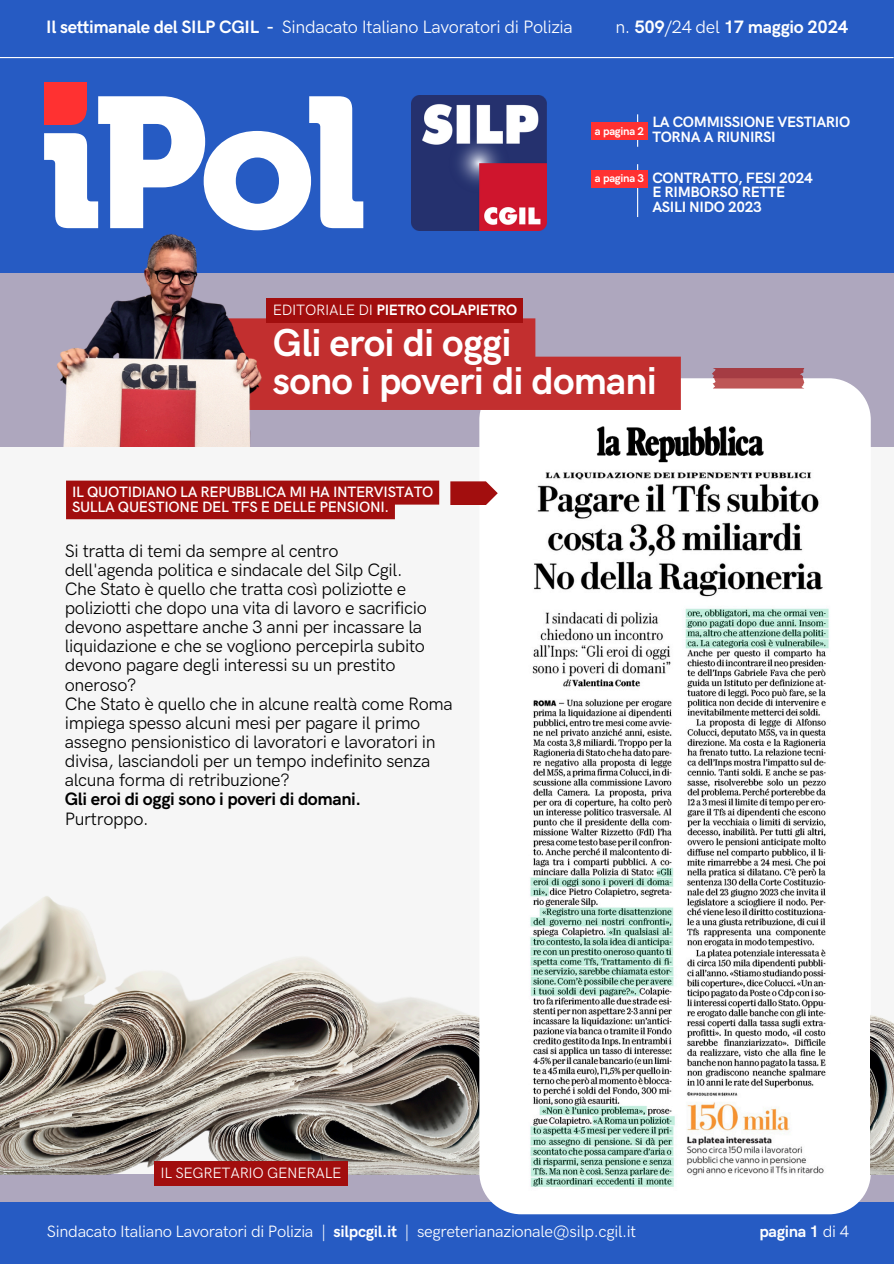
<style>
.page{position:relative;width:894px;height:1264px;background:#fff}
.page>*{position:absolute;margin:0;border:0;box-sizing:border-box;transform-origin:0 0}
.t1{font:184.35px "Museo 900";color:#fff}
.t2{font:700 39px/38.2px "HK Grotesk Pro";letter-spacing:-.02em;color:#fff}
.t3{font:18px/19.2px "HK Grotesk Pro";letter-spacing:-.02em;color:#000}
.t4{font:18px "HK Grotesk Pro";letter-spacing:-.02em;color:#fff}
.t5{font:700 18px "HK Grotesk Pro";letter-spacing:-.02em;color:#fff}
.t6{font:16.5px "HK Grotesk Pro";letter-spacing:-.02em;color:#fff}
.t7{font:700 16.5px "HK Grotesk Pro";letter-spacing:-.02em;color:#fff}
.t8{font:700 15px/14.7px "HK Grotesk Pro";letter-spacing:-.02em;color:#fff}
.t9{font:600 15px/14.7px "HK Grotesk Pro";letter-spacing:-.02em;color:#fff}
.t10{font:15px "HK Grotesk Pro";letter-spacing:-.02em;color:#fff}
.t11{font:700 11.4px "HK Grotesk Pro";letter-spacing:-.02em;color:#fff}
.s1{font-weight:700}
.s2{font-weight:400}
</style>
<div class="page">
<div style="left:0;top:0;width:893px;height:1263px;background:#f6f6f6"></div>
<div style="left:0;top:256px;width:893px;height:190px;background:#aea7be"></div>
<div style="left:0;top:0;width:893px;height:272px;background:#265bc3"></div>
<div style="left:44px;top:83px;width:42px;height:42px;background:#ff3131"></div>
<svg style="left:73px;top:110px;width:14px;height:15px"></svg>
<hr style="left:0;top:57px;width:893px;height:1px;background:#fff">
<img style="left:411px;top:96px;width:135px;height:135px">
<hr style="left:637px;top:114px;width:1px;height:33px;background:#fff">
<hr style="left:637px;top:164px;width:1px;height:53px;background:#fff">
<div style="left:0;top:1174px;width:893px;height:28px;background:#aea7be"></div>
<div style="left:0;top:1202px;width:893px;height:61px;background:#265bc3"></div>
<img style="left:0;top:896px;width:479px;height:278px">
<div style="left:479px;top:378px;width:391px;height:836px;background:#fff"></div>
<img style="left:520px;top:459px;width:318px;height:732px">
<svg style="left:273px;top:318px;width:407px;height:92px;fill:#c22f2f"></svg>
<img style="left:43px;top:234px;width:230px;height:213px">
<img style="left:591px;top:424px;width:176px;height:39px">
<svg style="left:450px;top:481px;width:47px;height:24px"></svg>
<svg style="left:711px;top:368px;width:93px;height:20px;background:#b24e52"></svg>
<img style="left:870px;top:1015px;width:23px;height:159px">
<div style="left:154px;top:1161px;width:193px;height:24px;background:#a20e0e"></div>
<div style="left:591px;top:122px;width:56px;height:18px;background:#ff3131"></div>
<div style="left:591px;top:170px;width:56px;height:18px;background:#ff3131"></div>
<div style="left:267px;top:298px;width:256px;height:24px;background:#a20e0e"></div>
<svg style="left:66px;top:480px;width:373px;height:39px;background:#a61b1b"></svg>
<h5 class="t4" style="left:46px;top:17px;width:528px"><span class="s1">Il settimanale del SILP CGIL -</span> Sindacato Italiano Lavoratori di Polizia</h5>
<h3 class="t1" style="left:40px;top:55px;width:328px">iPol</h3>
<h5 class="t5" style="left:615px;top:17px;width:234px"><span class="s2">n.</span> 509<span class="s2">/24 del</span> 17 maggio 2024</h5>
<h2 class="t8" style="left:652px;top:115px;width:199px">LA COMMISSIONE VESTIARIO<br>TORNA A RIUNIRSI</h2>
<p class="t11" style="left:594px;top:124px;width:51px">a pagina 2</p>
<p class="t11" style="left:594px;top:172px;width:51px">a pagina 3</p>
<p class="t8" style="left:652px;top:171px;width:162px">CONTRATTO, FESI 2024<br>E RIMBORSO RETTE<br>ASILI NIDO 2023</p>
<p class="t8" style="left:273px;top:303px;width:246px"><span class="s2">EDITORIALE DI</span> PIETRO COLAPIETRO</p>
<h4 class="t2" style="left:273px;top:325px;width:385px">Gli eroi di oggi<br>sono i poveri di domani</h4>
<h3 class="t9" style="left:72px;top:485px;width:363px">IL QUOTIDIANO LA REPUBBLICA MI HA INTERVISTATO<br>SULLA QUESTIONE DEL TFS E DELLE PENSIONI.</h3>
<p class="t3" style="left:65px;top:541px;width:389px">Si tratta di temi da sempre al centro<br>dell'agenda politica e sindacale del Silp Cgil.<br>Che Stato è quello che tratta così poliziotte e poliziotti che dopo una vita di lavoro e sacrificio devono aspettare anche 3 anni per incassare la liquidazione e che se vogliono percepirla subito devono pagare degli interessi su un prestito oneroso?<br>Che Stato è quello che in alcune realtà come Roma impiega spesso alcuni mesi per pagare il primo assegno pensionistico di lavoratori e lavoratori in divisa, lasciandoli per un tempo indefinito senza alcuna forma di retribuzione?<br><span class="s1">Gli eroi di oggi sono i poveri di domani.<br></span>Purtroppo.</p>
<p class="t10" style="left:160px;top:1164px;width:183px">IL SEGRETARIO GENERALE</p>
<h4 class="t6" style="left:47px;top:1221px;width:364px">Sindacato Italiano Lavoratori di Polizia | <span class="s1">silpcgil.it</span> |</h4>
<h3 class="t6" style="left:417px;top:1221px;width:220px">segreterianazionale@silp.cgil.it</h3>
<p class="t7" style="left:759px;top:1221px;width:91px">pagina 1 <span class="s2">di 4</span></p>
</div>
